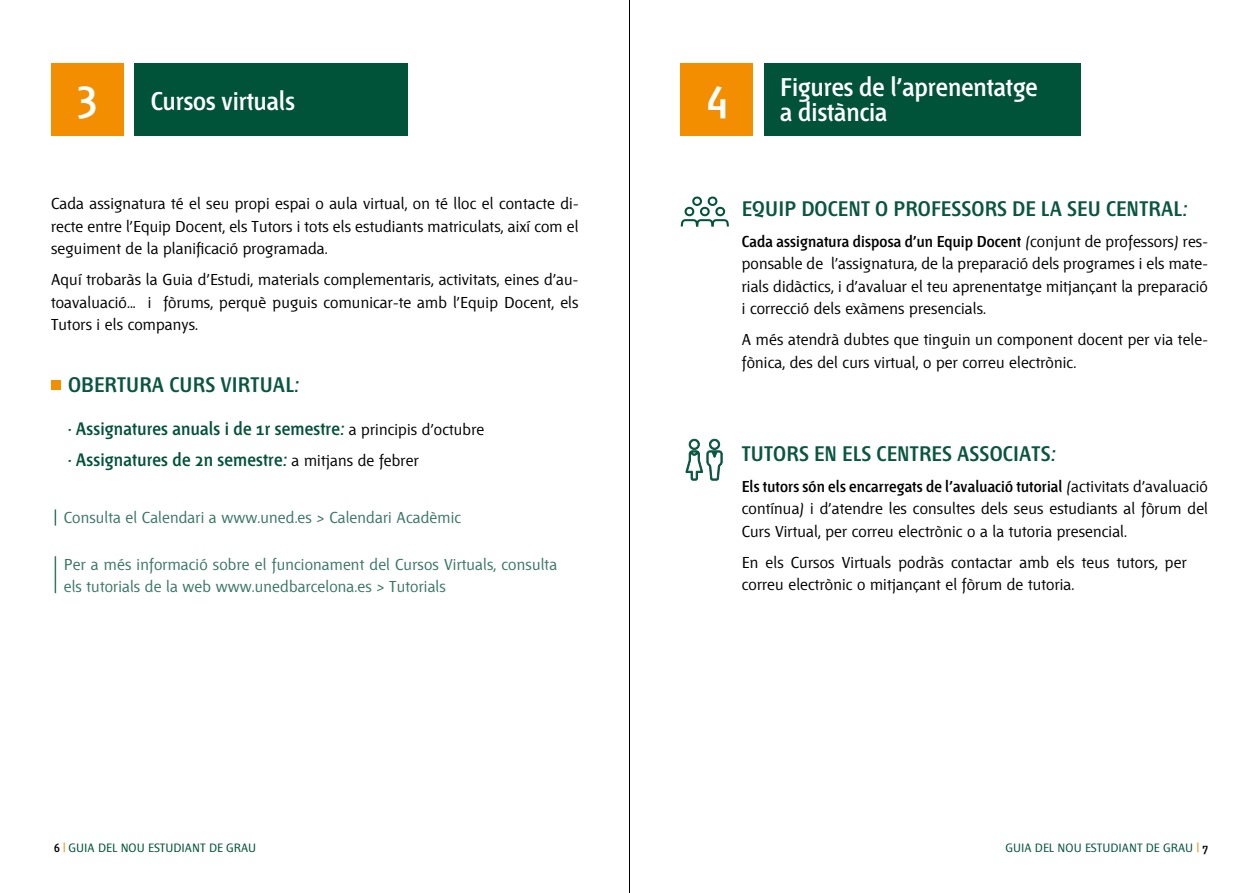
<style>
.page{position:relative;width:1259px;height:893px;background:#fff}
.page>*{position:absolute;margin:0;border:0;box-sizing:border-box;transform-origin:0 0}
.t1{font:600 45px "Fontana ND Cc Os F";color:#fff}
.t2{font:600 25.5px/25.5px "Fontana ND Cc Os F";color:#fff}
.t3{font:600 21px "Fontana ND Cc Os F";letter-spacing:.01em;color:#095540}
.t4{font:600 18px/31px "Fontana ND Cc Os F";letter-spacing:.01em;color:#005239}
.t5{font:15.75px/22.5px "Fontana ND Aa Os F";letter-spacing:.01em;color:#000;text-align:justify}
.t6{font:15.75px/22.5px "Fontana ND Aa Os F";letter-spacing:.01em;color:#3a7766}
.t7{font:600 15.75px "Fontana ND Cc Os F";letter-spacing:.01em;color:#000}
.t8{font:12px "Fontana ND Aa Os F";color:#005239}
.t9{font:12px "Fontana ND Aa Os F";color:#095540}
.s1{font-size:45px}
.s2{font-family:"Fontana ND Aa Os F";font-weight:400;font-size:15.75px;color:#000}
.s3{font-family:"Fontana ND Aa Os F";font-weight:400}
.s4{font-family:"Fontana ND Cc Os F";font-weight:600;color:#000}
.s5{font-family:"Fontana ND Cc Os F";font-weight:600;color:#f28e00}
</style>
<div class="page">
<hr style="left:629px;top:0;width:1px;height:893px;background:#000">
<div style="left:134px;top:64px;width:273px;height:72px;background:#005239"></div>
<div style="left:51px;top:64px;width:72px;height:72px;background:#f28e00"></div>
<div style="left:764px;top:64px;width:316px;height:72px;background:#005239"></div>
<div style="left:680px;top:64px;width:73px;height:72px;background:#f28e00"></div>
<div style="left:51px;top:381px;width:10px;height:9px;background:#f28e00"></div>
<hr style="left:55px;top:556px;width:1px;height:37px;background:#3a7766">
<svg style="left:55px;top:509px;width:1px;height:17px"></svg>
<svg style="left:680px;top:196px;width:49px;height:31px"></svg>
<svg style="left:685px;top:439px;width:37px;height:42px"></svg>
<h2 class="t2" style="left:77px;top:90px;width:219px"><span class="s1">3</span> Cursos virtuals</h2>
<h2 class="t2" style="left:780px;top:75px;width:259px">Figures de l’aprenentatge a distància</h2>
<h1 class="t1" style="left:706px;top:73px;width:22px">4</h1>
<p class="t5" style="left:51px;top:193px;width:529px">Cada assignatura té el seu propi espai o aula virtual, on té lloc el contacte di&shy;recte entre l’Equip Docent, els Tutors i tots els estudiants matriculats, així com el seguiment de la planificació programada.</p>
<p class="t5" style="left:51px;top:269px;width:529px">Aquí trobaràs la Guia d’Estudi, materials complementaris, activitats, eines d’au&shy;toavaluació... i fòrums, perquè puguis comunicar-te amb l’Equip Docent, els Tutors i els companys.</p>
<h3 class="t3" style="left:68px;top:375px;width:233px">OBERTURA CURS VIRTUAL:</h3>
<p class="t4" style="left:68px;top:414px;width:418px">· Assignatures anuals i de 1r semestre: <span class="s2">a principis d’octubre </span>· Assignatures de 2n semestre: <span class="s2">a mitjans de febrer</span></p>
<p class="t6" style="left:64px;top:507px;width:399px">Consulta el Calendari a www.uned.es &gt; Calendari Acadèmic</p>
<p class="t6" style="left:64px;top:554px;width:495px">Per a més informació sobre el funcionament del Cursos Virtuals, consulta els tutorials de la web www.unedbarcelona.es &gt; Tutorials</p>
<h3 class="t3" style="left:742px;top:199px;width:447px">EQUIP DOCENT O PROFESSORS DE LA SEU CENTRAL:</h3>
<p class="t7" style="left:742px;top:234px;width:468px">Cada assignatura disposa d’un Equip Docent <span class="s3">(conjunt de professors) res-</span></p>
<p class="t5" style="left:742px;top:253px;width:468px">ponsable de l’assignatura, de la preparació dels programes i els mate&shy;rials didàctics, i d’avaluar el teu aprenentatge mitjançant la preparació i correcció dels exàmens presencials.</p>
<p class="t5" style="left:742px;top:329px;width:467px">A més atendrà dubtes que tinguin un component docent per via tele&shy;fònica, des del curs virtual, o per correu electrònic.</p>
<h3 class="t3" style="left:742px;top:444px;width:315px">TUTORS EN ELS CENTRES ASSOCIATS:</h3>
<p class="t7" style="left:742px;top:479px;width:468px">Els tutors són els encarregats de l’avaluació tutorial <span class="s3">(activitats d’avaluació</span></p>
<p class="t5" style="left:742px;top:498px;width:468px">contínua) i d’atendre les consultes dels seus estudiants al fòrum del<br>Curs Virtual, per correu electrònic o a la tutoria presencial.</p>
<p class="t5" style="left:742px;top:552px;width:446px">En els Cursos Virtuals podràs contactar amb els teus tutors, per correu electrònic o mitjançant el fòrum de tutoria.</p>
<p class="t8" style="left:54px;top:842px;width:203px"><span class="s4">6</span> <span class="s5">|</span> GUIA DEL NOU ESTUDIANT DE GRAU</p>
<p class="t9" style="left:1005px;top:842px;width:204px">GUIA DEL NOU ESTUDIANT DE GRAU <span class="s5">|</span> <span class="s4">7</span></p>
</div>
